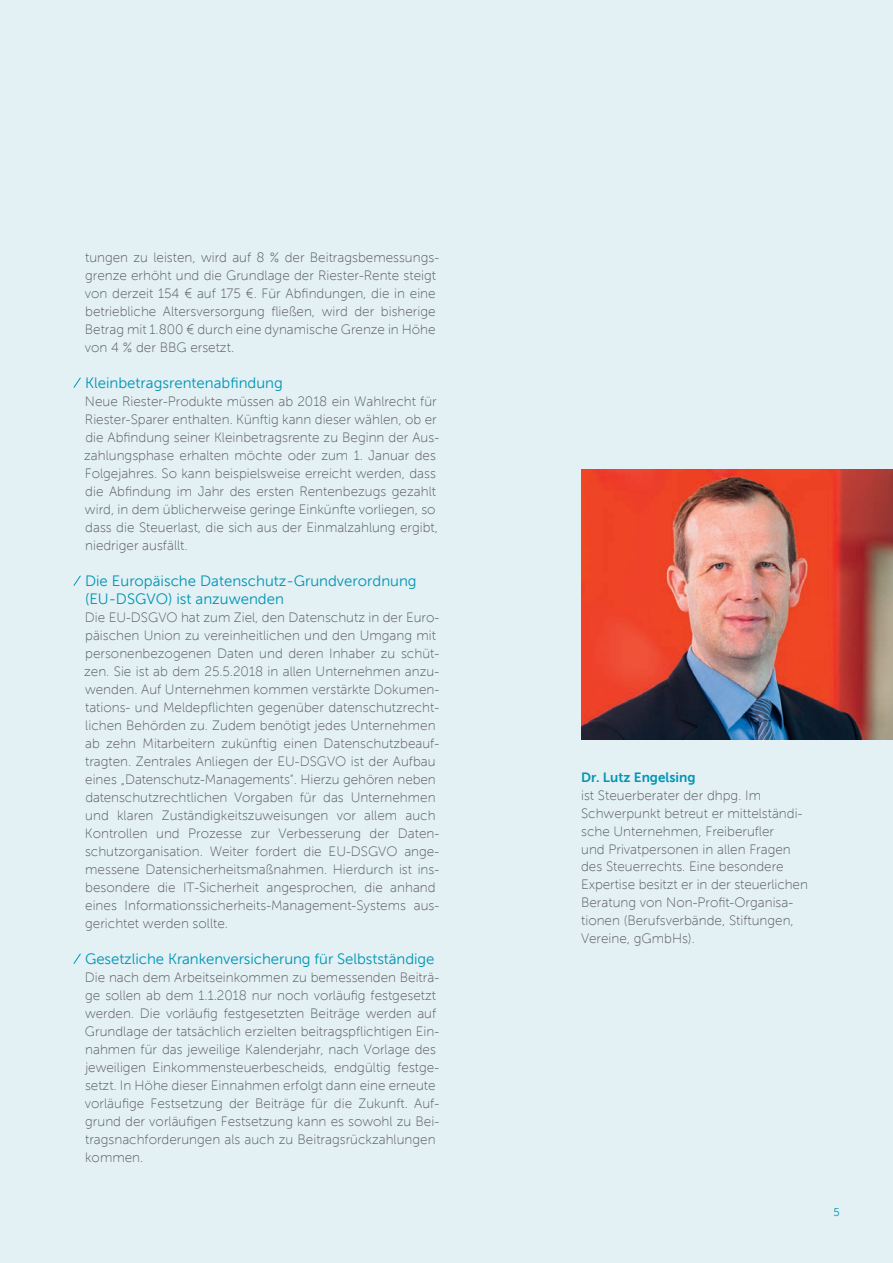
<style>
.page{position:relative;width:893px;height:1263px;background:#e3f0f4}
.page>*{position:absolute;margin:0;border:0;box-sizing:border-box;transform-origin:0 0}
.t1{font:700 15px/18px "Museofordhpg";color:#0095b3}
.t2{font:13.5px/18px "Museofordhpg";color:#57585a}
.t3{font:800 13.5px "Museofordhpg";color:#0095b3}
.t4{font:700 11.25px "Museofordhpg";color:#0095b3}
</style>
<div class="page">
<img style="left:581px;top:469px;width:312px;height:270px">
<svg style="left:73px;top:377px;width:8px;height:11px"></svg>
<svg style="left:73px;top:575px;width:8px;height:11px"></svg>
<svg style="left:73px;top:953px;width:8px;height:11px"></svg>
<p class="t2" style="left:85px;top:248px;width:356px">tungen zu leisten, wird auf 8 % der Beitragsbemessungs&shy;grenze erhöht und die Grundlage der Riester-Rente steigt von derzeit 154 € auf 175 €. Für Abfindungen, die in eine betriebliche Altersversorgung fließen, wird der bisherige Betrag mit 1.800 € durch eine dynamische Grenze in Höhe von 4 % der BBG ersetzt.</p>
<p class="t1" style="left:85px;top:374px;width:199px">Kleinbetragsrentenabfindung</p>
<p class="t2" style="left:84px;top:392px;width:356px">Neue Riester-Produkte müssen ab 2018 ein Wahlrecht für Riester-Sparer enthalten. Künftig kann dieser wählen, ob er die Abfindung seiner Kleinbetragsrente zu Beginn der Aus&shy;zahlungsphase erhalten möchte oder zum 1. Januar des Folgejahres. So kann beispielsweise erreicht werden, dass die Abfindung im Jahr des ersten Rentenbezugs gezahlt wird, in dem üblicherweise geringe Einkünfte vorliegen, so dass die Steuerlast, die sich aus der Einmalzahlung ergibt, niedriger ausfällt.</p>
<p class="t1" style="left:85px;top:572px;width:333px">Die Europäische Datenschutz- Grundverordnung (EU- DSGVO) ist anzuwenden</p>
<p class="t2" style="left:84px;top:608px;width:356px">Die EU-DSGVO hat zum Ziel, den Datenschutz in der Euro&shy;päischen Union zu vereinheitlichen und den Umgang mit personenbezogenen Daten und deren Inhaber zu schüt&shy;zen. Sie ist ab dem 25.5.2018 in allen Unternehmen anzu&shy;wenden. Auf Unternehmen kommen verstärkte Dokumen&shy;tations- und Meldepflichten gegenüber datenschutzrecht&shy;lichen Behörden zu. Zudem benötigt jedes Unternehmen ab zehn Mitarbeitern zukünftig einen Datenschutzbeauf&shy;tragten. Zentrales Anliegen der EU-DSGVO ist der Aufbau eines „Datenschutz-Managements“. Hierzu gehören neben datenschutzrechtlichen Vorgaben für das Unternehmen und klaren Zuständigkeitszuweisungen vor allem auch Kontrollen und Prozesse zur Verbesserung der Daten&shy;schutzorganisation. Weiter fordert die EU-DSGVO ange&shy;messene Datensicherheitsmaßnahmen. Hierdurch ist ins&shy;besondere die IT-Sicherheit angesprochen, die anhand eines Informationssicherheits-Management-Systems aus&shy;gerichtet werden sollte.</p>
<p class="t1" style="left:85px;top:950px;width:351px">Gesetzliche Krankenversicherung für Selbstständige</p>
<p class="t2" style="left:85px;top:968px;width:356px">Die nach dem Arbeitseinkommen zu bemessenden Beiträ&shy;ge sollen ab dem 1.1.2018 nur noch vorläufig festgesetzt werden. Die vorläufig festgesetzten Beiträge werden auf Grundlage der tatsächlich erzielten beitragspflichtigen Ein&shy;nahmen für das jeweilige Kalenderjahr, nach Vorlage des jeweiligen Einkommensteuerbescheids, endgültig festge&shy;setzt. In Höhe dieser Einnahmen erfolgt dann eine erneute vorläufige Festsetzung der Beiträge für die Zukunft. Auf&shy;grund der vorläufigen Festsetzung kann es sowohl zu Bei&shy;tragsnachforderungen als auch zu Beitragsrückzahlungen kommen.</p>
<p class="t3" style="left:581px;top:769px;width:116px">Dr. Lutz Engelsing</p>
<p class="t2" style="left:581px;top:786px;width:228px">ist Steuerberater der dhpg. Im Schwerpunkt betreut er mittelständi&shy;sche Unternehmen, Freiberufler<br>und Privatpersonen in allen Fragen des Steuerrechts. Eine besondere Expertise besitzt er in der steuerlichen Beratung von Non-Profit-Organisa&shy;tionen (Berufsverbände, Stiftungen, Vereine, gGmbHs).</p>
<p class="t4" style="left:833px;top:1206px;width:8px">5</p>
</div>
